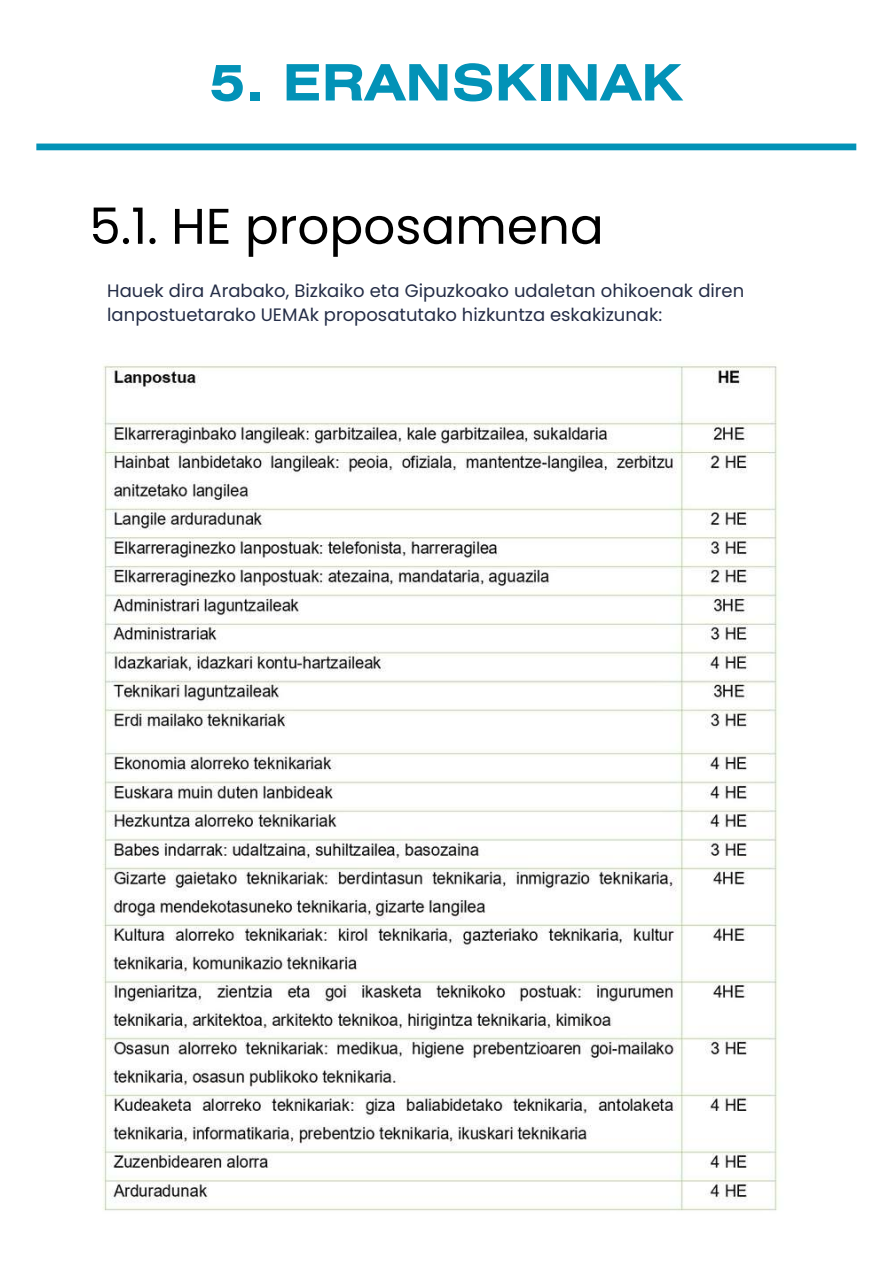
<style>
.page{position:relative;width:893px;height:1264px;background:#fff}
.page>*{position:absolute;margin:0;border:0;box-sizing:border-box;transform-origin:0 0}
.t1{font:50.1px "Poppins";color:#000}
.t2{font:700 50.1px "Helios Ext";color:#0292b7}
.t3{font:18px/23.5px "Poppins";color:#242d47}
</style>
<div class="page">
<div style="left:36px;top:143px;width:820px;height:7px;background:#0292b7"></div>
<img style="left:102px;top:365px;width:676px;height:846px">
<h1 class="t2" style="left:209px;top:64px;width:475px">5. ERANSKINAK</h1>
<h1 class="t1" style="left:89px;top:191px;width:516px">5.1. HE proposamena</h1>
<p class="t3" style="left:107px;top:279px;width:638px">Hauek dira Arabako, Bizkaiko eta Gipuzkoako udaletan ohikoenak diren lanpostuetarako UEMAk proposatutako hizkuntza eskakizunak:</p>
</div>
